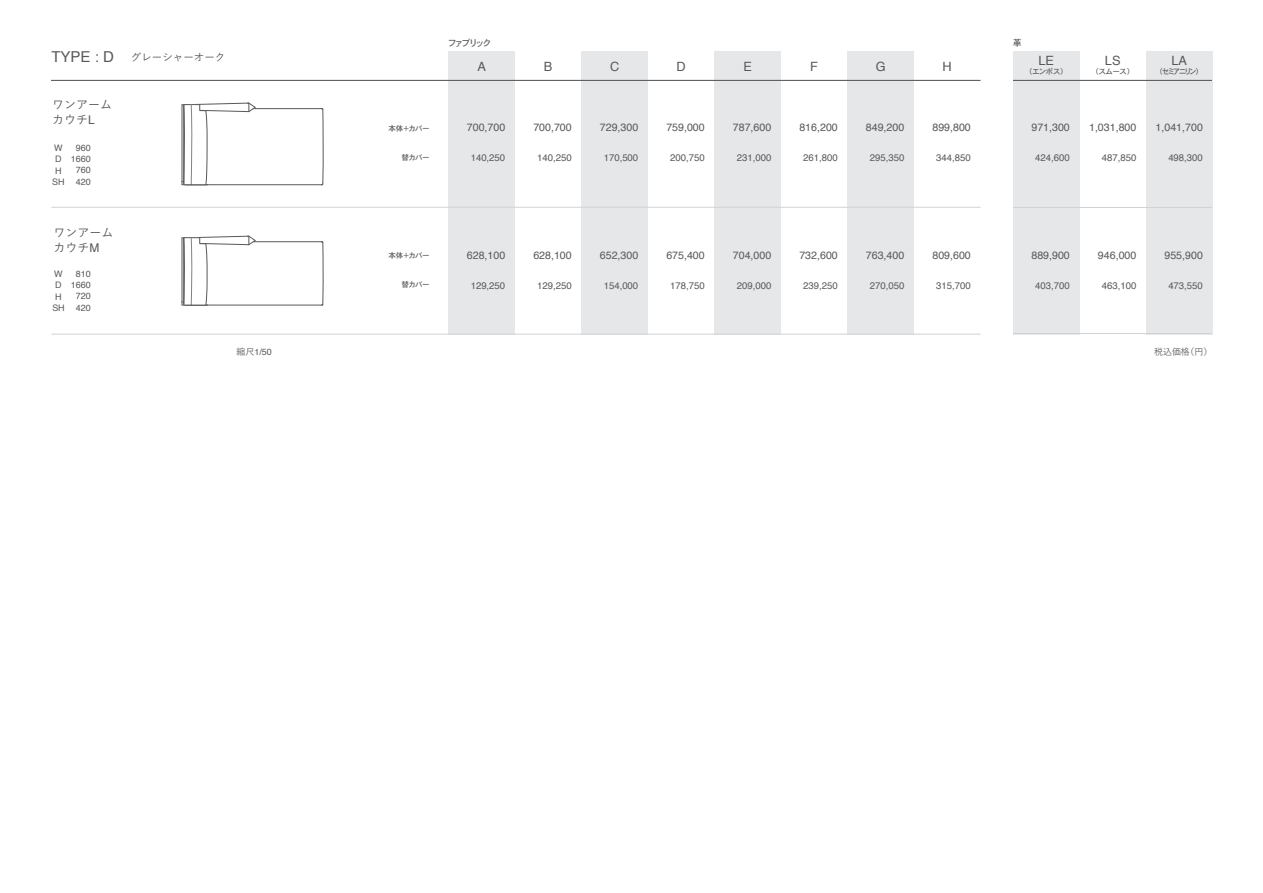
<style>
.page{position:relative;width:1263px;height:893px;background:#fff}
.page>*{position:absolute;margin:0;border:0;box-sizing:border-box;transform-origin:0 0}
.t1{font:12.75px "Helvetica";color:#57585a}
.t2{font:500 12px/15px "Yu Go";color:#57585a}
.t3{font:10.65px "Helvetica";color:#57585a}
.t4{font:500 10.5px "Yu Go";color:#57585a}
.t5{font:9.6px "Helvetica";color:#57585a}
.t6{font:9px/11.2px "Helvetica";color:#57585a;text-align:center}
.t7{font:9px "Osaka";color:#57585a}
.t8{font:500 9px "Yu Go";color:#57585a}
.t9{font:7.5px "Osaka";color:#57585a}
.s1{font-family:"Helvetica";font-weight:400;font-size:15px}
.s2{font-family:"Helvetica";font-weight:400}
.s3{font-family:"Yu Go";font-weight:500}
</style>
<div class="page">
<div style="left:448px;top:51px;width:67px;height:283px;background:#e6e7e9"></div>
<div style="left:581px;top:51px;width:67px;height:283px;background:#e6e7e9"></div>
<div style="left:714px;top:51px;width:67px;height:283px;background:#e6e7e9"></div>
<div style="left:847px;top:51px;width:67px;height:283px;background:#e6e7e9"></div>
<div style="left:1013px;top:51px;width:66px;height:283px;background:#e6e7e9"></div>
<div style="left:1146px;top:51px;width:66px;height:283px;background:#e6e7e9"></div>
<hr style="left:51px;top:80px;width:929px;height:1px;background:#57585a">
<hr style="left:1013px;top:80px;width:199px;height:1px;background:#57585a">
<hr style="left:51px;top:207px;width:929px;height:1px;background:#d1d2d4">
<hr style="left:51px;top:334px;width:929px;height:1px;background:#d1d2d4">
<hr style="left:1013px;top:207px;width:199px;height:1px;background:#d1d2d4">
<hr style="left:1013px;top:333px;width:199px;height:1px;background:#d1d2d4">
<hr style="left:182px;top:184px;width:140px;height:1px;background:#57585a">
<hr style="left:253px;top:108px;width:68px;height:1px;background:#57585a">
<svg style="left:182px;top:102px;width:74px;height:83px"></svg>
<svg style="left:321px;top:108px;width:3px;height:77px"></svg>
<hr style="left:182px;top:305px;width:140px;height:1px;background:#57585a">
<hr style="left:253px;top:241px;width:68px;height:1px;background:#57585a">
<svg style="left:182px;top:235px;width:74px;height:71px"></svg>
<svg style="left:321px;top:241px;width:3px;height:65px"></svg>
<p class="t4" style="left:51px;top:47px;width:176px"><span class="s1">TYPE : D</span> グレーシャーオーク</p>
<p class="t2" style="left:52px;top:96px;width:61px">ワンアームカウチ<span class="s2">L</span></p>
<p class="t6" style="left:71px;top:143px;width:21px">960<br>1660<br>760<br>420</p>
<p class="t6" style="left:52px;top:143px;width:14px">W<br>D<br>H<br>SH</p>
<p class="t2" style="left:54px;top:223px;width:61px">ワンアームカウチ<span class="s2">M</span></p>
<p class="t6" style="left:71px;top:269px;width:21px">810<br>1660<br>720<br>420</p>
<p class="t6" style="left:52px;top:269px;width:14px">W<br>D<br>H<br>SH</p>
<p class="t6" style="left:236px;top:347px;width:37px"><span class="s3">縮尺</span>1/50</p>
<p class="t7" style="left:448px;top:37px;width:44px">ファブリック</p>
<p class="t1" style="left:477px;top:61px;width:10px">A</p>
<p class="t1" style="left:544px;top:61px;width:10px">B</p>
<p class="t1" style="left:610px;top:61px;width:11px">C</p>
<p class="t1" style="left:676px;top:61px;width:11px">D</p>
<p class="t1" style="left:743px;top:61px;width:10px">E</p>
<p class="t1" style="left:810px;top:61px;width:9px">F</p>
<p class="t1" style="left:876px;top:61px;width:11px">G</p>
<p class="t1" style="left:942px;top:61px;width:11px">H</p>
<p class="t7" style="left:1013px;top:37px;width:10px">革</p>
<p class="t1" style="left:1038px;top:55px;width:17px">LE</p>
<p class="t9" style="left:1029px;top:66px;width:37px">（エンボス）</p>
<p class="t1" style="left:1105px;top:55px;width:17px">LS</p>
<p class="t9" style="left:1095px;top:66px;width:37px">（スムース）</p>
<p class="t1" style="left:1171px;top:55px;width:17px">LA</p>
<p class="t9" style="left:1159px;top:66px;width:42px">（セミアニリン）</p>
<p class="t9" style="left:388px;top:123px;width:43px">本体＋カバー</p>
<p class="t3" style="left:467px;top:123px;width:40px">700,700</p>
<p class="t3" style="left:533px;top:123px;width:40px">700,700</p>
<p class="t3" style="left:600px;top:123px;width:40px">729,300</p>
<p class="t3" style="left:666px;top:123px;width:40px">759,000</p>
<p class="t3" style="left:733px;top:123px;width:40px">787,600</p>
<p class="t3" style="left:799px;top:123px;width:40px">816,200</p>
<p class="t3" style="left:866px;top:123px;width:40px">849,200</p>
<p class="t3" style="left:932px;top:123px;width:40px">899,800</p>
<p class="t3" style="left:1031px;top:123px;width:40px">971,300</p>
<p class="t3" style="left:1089px;top:123px;width:49px">1,031,800</p>
<p class="t3" style="left:1155px;top:123px;width:49px">1,041,700</p>
<p class="t9" style="left:401px;top:152px;width:29px">替カバー</p>
<p class="t5" style="left:471px;top:154px;width:36px">140,250</p>
<p class="t5" style="left:537px;top:154px;width:36px">140,250</p>
<p class="t5" style="left:604px;top:154px;width:36px">170,500</p>
<p class="t5" style="left:670px;top:154px;width:36px">200,750</p>
<p class="t5" style="left:737px;top:154px;width:36px">231,000</p>
<p class="t5" style="left:803px;top:154px;width:36px">261,800</p>
<p class="t5" style="left:870px;top:154px;width:36px">295,350</p>
<p class="t5" style="left:936px;top:154px;width:36px">344,850</p>
<p class="t5" style="left:1035px;top:154px;width:36px">424,600</p>
<p class="t5" style="left:1102px;top:154px;width:36px">487,850</p>
<p class="t5" style="left:1168px;top:154px;width:36px">498,300</p>
<p class="t9" style="left:388px;top:251px;width:43px">本体＋カバー</p>
<p class="t3" style="left:467px;top:251px;width:40px">628,100</p>
<p class="t3" style="left:533px;top:251px;width:40px">628,100</p>
<p class="t3" style="left:600px;top:251px;width:40px">652,300</p>
<p class="t3" style="left:666px;top:251px;width:40px">675,400</p>
<p class="t3" style="left:733px;top:251px;width:40px">704,000</p>
<p class="t3" style="left:799px;top:251px;width:40px">732,600</p>
<p class="t3" style="left:866px;top:251px;width:40px">763,400</p>
<p class="t3" style="left:932px;top:251px;width:40px">809,600</p>
<p class="t3" style="left:1031px;top:251px;width:40px">889,900</p>
<p class="t3" style="left:1098px;top:251px;width:40px">946,000</p>
<p class="t3" style="left:1164px;top:251px;width:40px">955,900</p>
<p class="t9" style="left:401px;top:280px;width:29px">替カバー</p>
<p class="t5" style="left:471px;top:281px;width:36px">129,250</p>
<p class="t5" style="left:537px;top:281px;width:36px">129,250</p>
<p class="t5" style="left:604px;top:281px;width:36px">154,000</p>
<p class="t5" style="left:670px;top:281px;width:36px">178,750</p>
<p class="t5" style="left:737px;top:281px;width:36px">209,000</p>
<p class="t5" style="left:803px;top:281px;width:36px">239,250</p>
<p class="t5" style="left:870px;top:281px;width:36px">270,050</p>
<p class="t5" style="left:936px;top:281px;width:36px">315,700</p>
<p class="t5" style="left:1035px;top:281px;width:36px">403,700</p>
<p class="t5" style="left:1102px;top:281px;width:36px">463,100</p>
<p class="t5" style="left:1168px;top:281px;width:36px">473,550</p>
<p class="t8" style="left:1154px;top:343px;width:60px">税込価格（円）</p>
</div>
